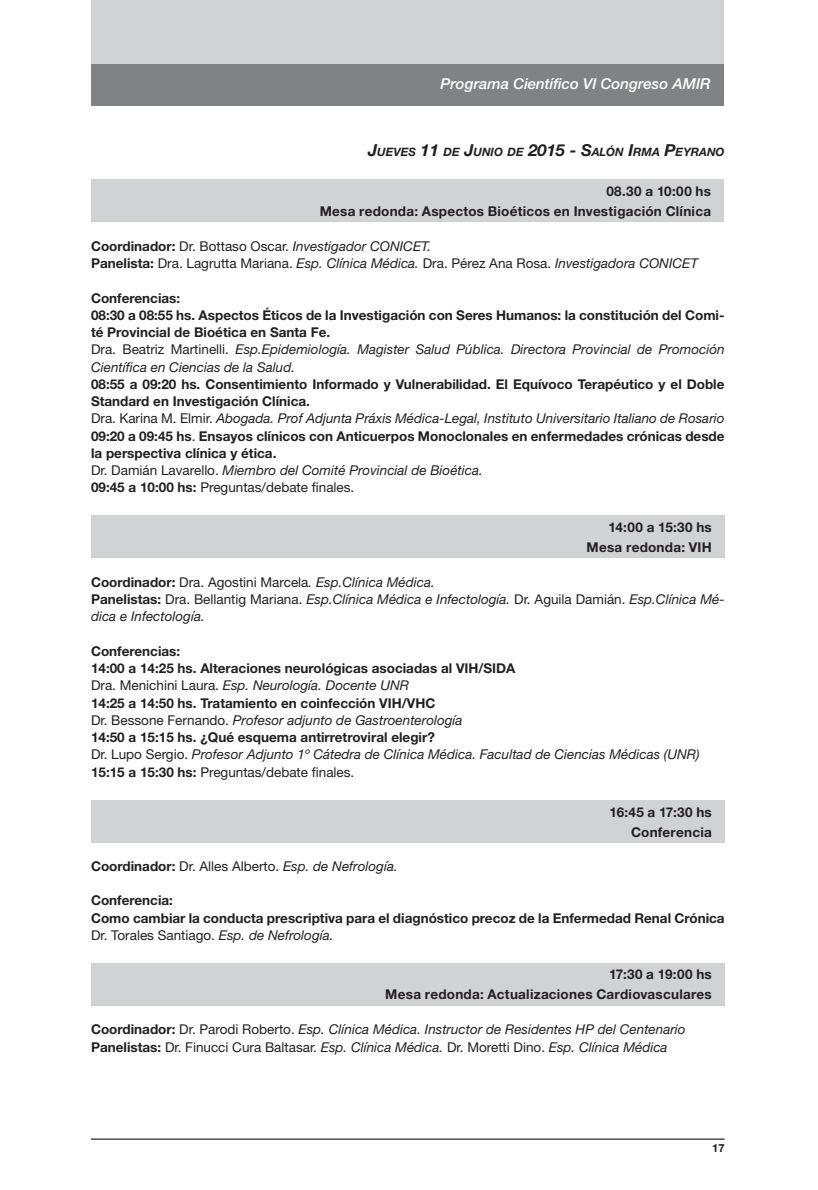
<style>
.page{position:relative;width:818px;height:1190px;background:#fff}
.page>*{position:absolute;margin:0;border:0;box-sizing:border-box;transform-origin:0 0}
.t1{font:italic 500 15px "Helvetica Neue LT Std";color:#fff}
.yiv0621429673msonorm{font:italic 13.5px/17.2px "Helvetica Neue LT Std";color:#231f20}
.t2{font:700 13.5px/17.2px "Helvetica Neue LT Std";color:#231f20}
.t3{font:13.5px "Helvetica Neue LT Std";color:#231f20}
.t4{font:700 13.5px "Helvetica Neue LT Std";letter-spacing:.02em;color:#231f20}
.t5{font:italic 700 11.55px "Helvetica Neue LT Std";color:#231f20}
.t6{font:700 11.25px "Helvetica Neue LT Std";color:#231f20}
.s1{font-size:16.5px}
.s2{font-weight:700;font-style:normal}
.s3{font-style:normal}
.s4{font-weight:400}
.s5{font-weight:700}
.s6{font-style:italic}
</style>
<div class="page">
<div style="left:92px;top:0;width:632px;height:106px;background:#d1d2d4"></div>
<div style="left:92px;top:64px;width:632px;height:42px;background:#808285"></div>
<hr style="left:91px;top:1138px;width:634px;height:1px;background:#231f20">
<div style="left:91px;top:180px;width:633px;height:42px;background:#d1d2d4"></div>
<div style="left:91px;top:515px;width:634px;height:43px;background:#d1d2d4"></div>
<div style="left:91px;top:799px;width:634px;height:43px;background:#d1d2d4"></div>
<div style="left:91px;top:963px;width:634px;height:42px;background:#d1d2d4"></div>
<p class="t1" style="left:440px;top:75px;width:272px">Programa Científico VI Congreso AMIR</p>
<p class="t5" style="left:368px;top:145px;width:358px"><span class="s1">J</span>UEVES <span class="s1">11</span> DE <span class="s1">J</span>UNIO DE <span class="s1">2015 - S</span>ALÓN <span class="s1">I</span>RMA <span class="s1">P</span>EYRANO</p>
<p class="t2" style="left:606px;top:182px;width:106px">08.30 a 10:00 hs</p>
<p class="t4" style="left:320px;top:202px;width:393px">Mesa redonda: Aspectos Bioéticos en Investigación Clínica</p>
<p class="yiv0621429673msonorm" style="left:91px;top:237px;width:342px"><span class="s2">Coordinador:</span> <span class="s3">Dr. Bottaso Oscar.</span> Investigador CONICET.</p>
<p class="yiv0621429673msonorm" style="left:91px;top:254px;width:609px"><span class="s2">Panelista:</span> <span class="s3">Dra. Lagrutta Mariana.</span> Esp. Clínica Médica. <span class="s3">Dra. Pérez Ana Rosa.</span> Investigadora CONICET</p>
<p class="t2" style="left:91px;top:289px;width:91px">Conferencias:</p>
<p class="t2" style="left:91px;top:306px;width:635px">08:30 a 08:55 hs. Aspectos Éticos de la Investigación con Seres Humanos: la constitución del Comi&shy;té Provincial de Bioética en Santa Fe.</p>
<p class="yiv0621429673msonorm" style="left:91px;top:340px;width:635px"><span class="s3">Dra. Beatriz Martinelli.</span> Esp.Epidemiología. Magister Salud Pública. Directora Provincial de Promoción<br>Científica en Ciencias de la Salud.</p>
<p class="t2" style="left:91px;top:375px;width:635px">08:55 a 09:20 hs. Consentimiento Informado y Vulnerabilidad. El Equívoco Terapéutico y el Doble<br>Standard en Investigación Clínica.</p>
<p class="yiv0621429673msonorm" style="left:91px;top:409px;width:635px"><span class="s3">Dra. Karina M. Elmir.</span> Abogada. Prof Adjunta Práxis Médica-Legal, Instituto Universitario Italiano de Rosario</p>
<p class="t2" style="left:91px;top:427px;width:635px">09:20 a 09:45 hs<span class="s4">.</span> Ensayos clínicos con Anticuerpos Monoclonales en enfermedades crónicas desde la perspectiva clínica y ética.</p>
<p class="yiv0621429673msonorm" style="left:91px;top:461px;width:393px"><span class="s3">Dr. Damián Lavarello.</span> Miembro del Comité Provincial de Bioética.</p>
<p class="t3" style="left:91px;top:479px;width:265px"><span class="s5">09:45 a 10:00 hs:</span> Preguntas/debate finales.</p>
<p class="t2" style="left:609px;top:518px;width:105px">14:00 a 15:30 hs</p>
<p class="t4" style="left:587px;top:538px;width:127px">Mesa redonda: VIH</p>
<p class="t3" style="left:91px;top:574px;width:345px"><span class="s5">Coordinador:</span> Dra. Agostini Marcela<span class="s6">. Esp.Clínica Médica.</span></p>
<p class="yiv0621429673msonorm" style="left:91px;top:590px;width:635px"><span class="s2">Panelistas:</span> <span class="s3">Dra. Bellantig Mariana.</span> Esp.Clínica Médica e Infectología. <span class="s3">Dr. Aguila Damián.</span> Esp.Clínica Mé&shy;dica e Infectología.</p>
<p class="t2" style="left:91px;top:642px;width:91px">Conferencias:</p>
<p class="t2" style="left:91px;top:659px;width:426px">14:00 a 14:25 hs. Alteraciones neurológicas asociadas al VIH/SIDA</p>
<p class="yiv0621429673msonorm" style="left:91px;top:676px;width:320px"><span class="s3">Dra. Menichini Laura.</span> Esp. Neurología. Docente UNR</p>
<p class="t2" style="left:91px;top:693px;width:346px">14:25 a 14:50 hs. Tratamiento en coinfección VIH/VHC</p>
<p class="yiv0621429673msonorm" style="left:91px;top:711px;width:373px"><span class="s3">Dr. Bessone Fernando.</span> Profesor adjunto de Gastroenterología</p>
<p class="t2" style="left:91px;top:728px;width:345px">14:50 a 15:15 hs. ¿Qué esquema antirretroviral elegir?</p>
<p class="yiv0621429673msonorm" style="left:91px;top:745px;width:610px"><span class="s3">Dr. Lupo Sergio.</span> Profesor Adjunto 1º Cátedra de Clínica Médica. Facultad de Ciencias Médicas (UNR)</p>
<p class="t3" style="left:91px;top:763px;width:265px"><span class="s5">15:15 a 15:30 hs:</span> Preguntas/debate finales.</p>
<p class="t2" style="left:609px;top:803px;width:104px">16:45 a 17:30 hs</p>
<p class="t4" style="left:631px;top:823px;width:82px">Conferencia</p>
<p class="yiv0621429673msonorm" style="left:91px;top:857px;width:308px"><span class="s2">Coordinador:</span> <span class="s3">Dr. Alles Alberto.</span> Esp. de Nefrología.</p>
<p class="t2" style="left:91px;top:891px;width:83px">Conferencia:</p>
<p class="t2" style="left:91px;top:908px;width:635px">Como cambiar la conducta prescriptiva para el diagnóstico precoz de la Enfermedad Renal Crónica</p>
<p class="t3" style="left:91px;top:927px;width:244px">Dr. Torales Santiago. <span class="s6">Esp. de Nefrología.</span></p>
<p class="t2" style="left:609px;top:965px;width:104px">17:30 a 19:00 hs</p>
<p class="t4" style="left:385px;top:985px;width:328px">Mesa redonda: Actualizaciones Cardiovasculares</p>
<p class="yiv0621429673msonorm" style="left:91px;top:1020px;width:596px"><span class="s2">Coordinador:</span> <span class="s3">Dr. Parodi Roberto.</span> Esp. Clínica Médica. Instructor de Residentes HP del Centenario</p>
<p class="t3" style="left:91px;top:1038px;width:578px"><span class="s5">Panelistas:</span> Dr. Finucci Cura Baltasar. <span class="s6">Esp. Clínica Médica.</span> Dr. Moretti Dino. <span class="s6">Esp. Clínica Médica</span></p>
<p class="t6" style="left:712px;top:1141px;width:14px">17</p>
</div>
